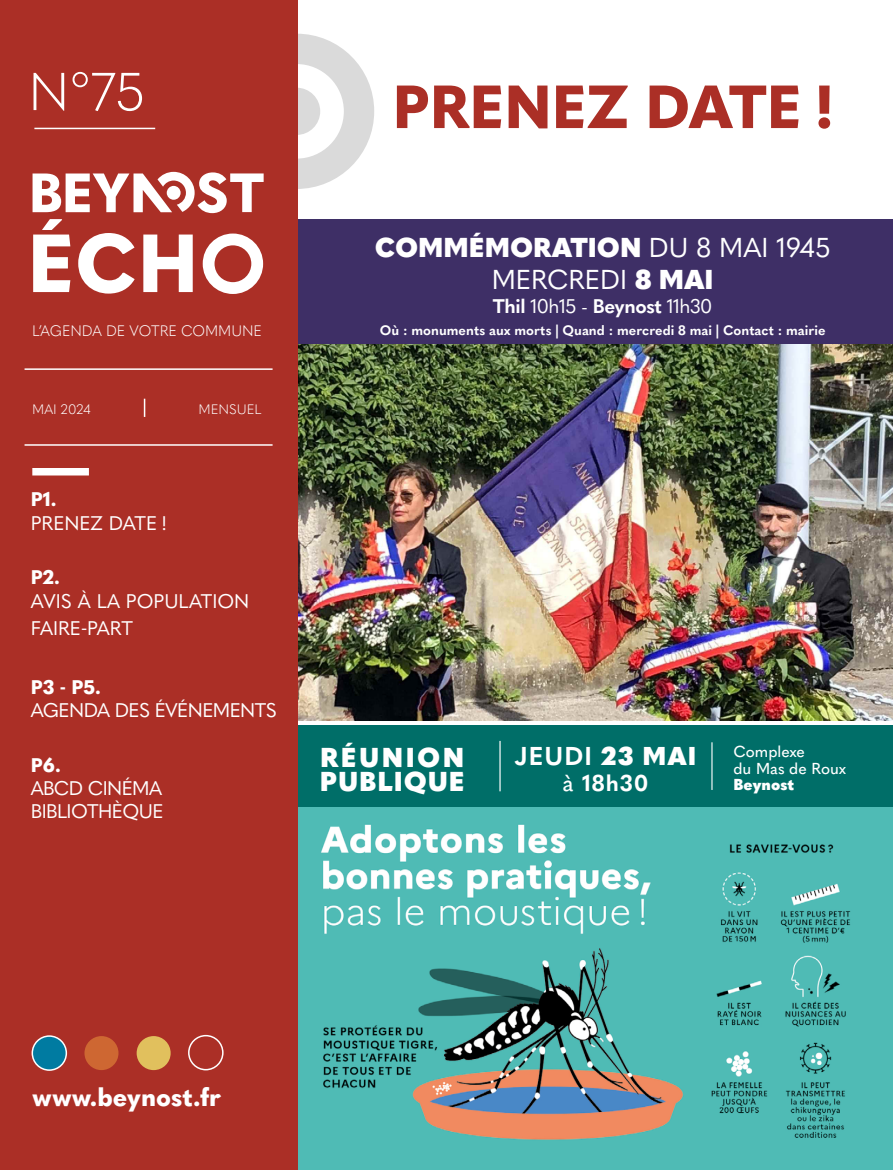
<style>
.page{position:relative;width:893px;height:1170px;background:#fff}
.page>*{position:absolute;margin:0;border:0;box-sizing:border-box;transform-origin:0 0}
.t1{font:800 60px "Quasimoda";color:#ab2f26}
.t2{font:300 52.5px "Quasimoda";color:#fff}
.t3{font:27px/32.4px "Quasimoda";color:#fff;text-align:center}
.t4{font:900 27px/24px "Quasimoda";letter-spacing:.03em;color:#fff}
.t5{font:800 25.5px "Quasimoda";color:#fff}
.t6{font:700 25.5px "Quasimoda";letter-spacing:.04em;color:#fff}
.t7{font:700 22.65px "Quasimoda";letter-spacing:.04em;color:#fff}
.t8{font:19.5px/23.4px "Quasimoda";letter-spacing:-.03em;color:#fff}
.t9{font:19.5px/27.6px "Quasimoda";color:#fff}
.t10{font:700 19.5px "Quasimoda";letter-spacing:-.02em;color:#fff}
.t11{font:800 19.5px "Quasimoda";color:#fff}
.t12{font:500 15.75px/16.8px "Quasimoda";color:#fff}
.t13{font:900 15.75px "Quasimoda";color:#fff}
.t14{font:300 15px "Quasimoda";letter-spacing:-.005em;color:#fff}
.t15{font:700 13.5px "Quasimoda";color:#fff}
.t16{font:300 13.5px "Quasimoda";color:#fff}
.s1{font-weight:900}
.s2{font-weight:400}
.s3{font-weight:500}
</style>
<div class="page">
<img style="left:298px;top:344px;width:595px;height:376px">
<div style="left:294px;top:219px;width:599px;height:125px;background:#3e2f66"></div>
<img style="left:298px;top:806px;width:595px;height:363px">
<div style="left:262px;top:725px;width:261px;height:81px;background:#006e68"></div>
<div style="left:219px;top:34px;width:155px;height:155px;background:#dadada;border-radius:50%"></div>
<div style="left:249px;top:64px;width:95px;height:94px;background:#fff;border-radius:50%"></div>
<div style="left:273px;top:88px;width:47px;height:47px;background:#dadada;border-radius:50%"></div>
<div style="left:0;top:0;width:298px;height:1169px;background:#ab2f26"></div>
<hr style="left:34px;top:128px;width:121px;height:1px;background:#fff">
<svg style="left:144px;top:398px;width:1px;height:19px"></svg>
<hr style="left:25px;top:444px;width:248px;height:1px;background:#fff">
<hr style="left:25px;top:368px;width:248px;height:2px;background:#fff">
<div style="left:32px;top:468px;width:57px;height:7px;background:#fff"></div>
<svg style="left:33px;top:219px;width:160px;height:74px"></svg>
<div style="left:203px;top:233px;width:60px;height:61px;background:#fff;border-radius:50%"></div>
<div style="left:215px;top:245px;width:36px;height:37px;background:#ab2f26;border-radius:50%"></div>
<svg style="left:33px;top:172px;width:231px;height:41px"></svg>
<div style="left:32px;top:1035px;width:34px;height:34px;background:#007ba1;border-radius:50%"></div>
<div style="left:32px;top:1035px;width:35px;height:35px;border:2px solid #fff;border-radius:50%"></div>
<div style="left:84px;top:1035px;width:34px;height:34px;background:#ce6732;border-radius:50%"></div>
<div style="left:137px;top:1035px;width:34px;height:34px;background:#e1c05d;border-radius:50%"></div>
<div style="left:188px;top:1034px;width:36px;height:36px;border:2px solid #fff;border-radius:50%"></div>
<div style="left:487px;top:725px;width:237px;height:81px;background:#006e68"></div>
<div style="left:724px;top:725px;width:169px;height:81px;background:#006e68"></div>
<hr style="left:711px;top:742px;width:1px;height:47px;background:#fff">
<hr style="left:499px;top:740px;width:2px;height:51px;background:#fff">
<h2 class="t2" style="left:28px;top:52px;width:118px">N°75</h2>
<p class="t14" style="left:32px;top:319px;width:231px">L’AGENDA DE VOTRE COMMUNE</p>
<p class="t16" style="left:32px;top:399px;width:60px">MAI 2024</p>
<p class="t16" style="left:198px;top:399px;width:65px">MENSUEL</p>
<h3 class="t11" style="left:31px;top:484px;width:27px">P1.</h3>
<h3 class="t9" style="left:31px;top:508px;width:138px">PRENEZ DATE !</h3>
<h3 class="t11" style="left:31px;top:562px;width:31px">P2.</h3>
<h3 class="t9" style="left:31px;top:585px;width:220px">AVIS À LA POPULATION<br>FAIRE-PART</h3>
<h3 class="t11" style="left:31px;top:671px;width:72px">P3 - P5.</h3>
<h3 class="t8" style="left:31px;top:697px;width:247px">AGENDA DES ÉVÉNEMENTS</h3>
<h3 class="t11" style="left:31px;top:749px;width:32px">P6.</h3>
<h3 class="t8" style="left:31px;top:775px;width:134px">ABCD CINÉMA<br>BIBLIOTHÈQUE</h3>
<h1 class="t1" style="left:393px;top:60px;width:444px">PRENEZ DATE !</h1>
<h3 class="t3" style="left:375px;top:229px;width:457px"><span class="s1">COMMÉMORATION</span> DU 8 MAI 1945<br>MERCREDI <span class="s1">8 MAI</span></h3>
<h3 class="t10" style="left:493px;top:291px;width:221px">Thil <span class="s2">10h15 -</span> Beynost <span class="s2">11h30</span></h3>
<p class="t15" style="left:380px;top:319px;width:447px">Où : monuments aux morts | Quand : mercredi 8 mai | Contact : mairie</p>
<h3 class="t4" style="left:320px;top:743px;width:146px">RÉUNION<br>PUBLIQUE</h3>
<h3 class="t6" style="left:515px;top:736px;width:183px">JEUDI <span class="s1">23 MAI</span></h3>
<h3 class="t7" style="left:562px;top:765px;width:88px"><span class="s3">à</span> 18h30</h3>
<p class="t12" style="left:733px;top:741px;width:114px">Complexe<br>du Mas de Roux</p>
<p class="t13" style="left:733px;top:772px;width:62px">Beynost</p>
<h3 class="t5" style="left:32px;top:1076px;width:190px">www.beynost.fr</h3>
</div>
